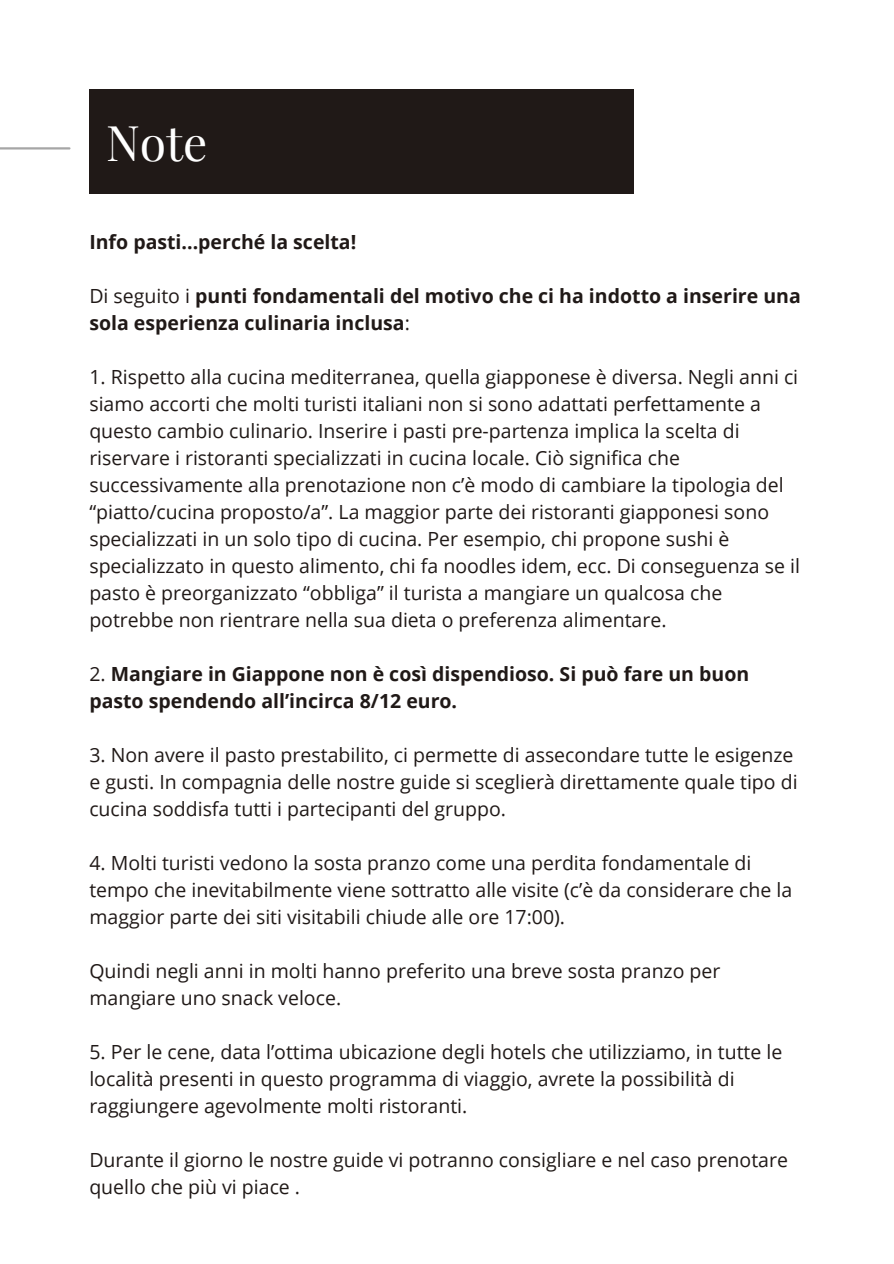
<style>
.page{position:relative;width:894px;height:1264px;background:#fff}
.page>*{position:absolute;margin:0;border:0;box-sizing:border-box;transform-origin:0 0}
.t1{font:48px "Playfair Display";color:#fff}
.t2{font:19.5px/27px "Open Sans";color:#201917}
.t3{font:700 19.5px/27px "Open Sans";color:#201917}
.s1{font-weight:400}
</style>
<div class="page">
<div style="left:89px;top:89px;width:545px;height:105px;background:#201917"></div>
<hr style="left:0;top:147px;width:69px;height:2px;background:#a6a6a6">
<h1 class="t1" style="left:106px;top:109px;width:103px">Note</h1>
<p class="t3" style="left:89px;top:228px;width:268px">Info pasti...perché la scelta!</p>
<p class="t3" style="left:89px;top:282px;width:712px"><span class="s1">Di seguito i</span> punti fondamentali del motivo che ci ha indotto a inserire una sola esperienza culinaria inclusa<span class="s1">:</span></p>
<p class="t2" style="left:89px;top:363px;width:712px">1. Rispetto alla cucina mediterranea, quella giapponese è diversa. Negli anni ci siamo accorti che molti turisti italiani non si sono adattati perfettamente a questo cambio culinario. Inserire i pasti pre-partenza implica la scelta di riservare i ristoranti specializzati in cucina locale. Ciò significa che successivamente alla prenotazione non c’è modo di cambiare la tipologia del “piatto/cucina proposto/a”. La maggior parte dei ristoranti giapponesi sono specializzati in un solo tipo di cucina. Per esempio, chi propone sushi è specializzato in questo alimento, chi fa noodles idem, ecc. Di conseguenza se il pasto è preorganizzato “obbliga” il turista a mangiare un qualcosa che potrebbe non rientrare nella sua dieta o preferenza alimentare.</p>
<p class="t3" style="left:89px;top:660px;width:661px"><span class="s1">2.</span> Mangiare in Giappone non è così dispendioso. Si può fare un buon pasto spendendo all’incirca 8/12 euro.</p>
<p class="t2" style="left:89px;top:741px;width:709px">3. Non avere il pasto prestabilito, ci permette di assecondare tutte le esigenze e gusti. In compagnia delle nostre guide si sceglierà direttamente quale tipo di cucina soddisfa tutti i partecipanti del gruppo.</p>
<p class="t2" style="left:89px;top:849px;width:704px">4. Molti turisti vedono la sosta pranzo come una perdita fondamentale di tempo che inevitabilmente viene sottratto alle visite (c’è da considerare che la maggior parte dei siti visitabili chiude alle ore 17:00).</p>
<p class="t2" style="left:89px;top:957px;width:632px">Quindi negli anni in molti hanno preferito una breve sosta pranzo per mangiare uno snack veloce.</p>
<p class="t2" style="left:89px;top:1038px;width:694px">5. Per le cene, data l’ottima ubicazione degli hotels che utilizziamo, in tutte le località presenti in questo programma di viaggio, avrete la possibilità di raggiungere agevolmente molti ristoranti.</p>
<p class="t2" style="left:89px;top:1146px;width:700px">Durante il giorno le nostre guide vi potranno consigliare e nel caso prenotare quello che più vi piace .</p>
</div>
